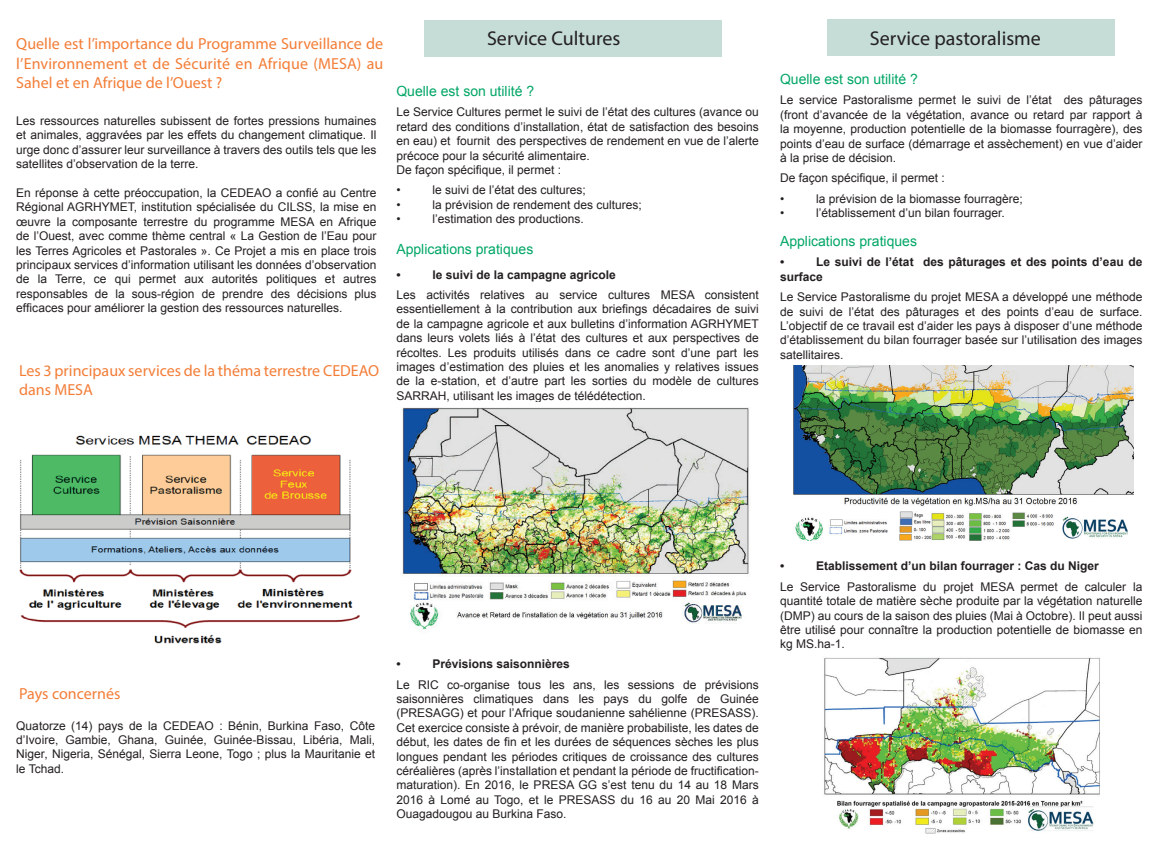
<style>
.page{position:relative;width:1163px;height:842px;background:#fff}
.page>*{position:absolute;margin:0;border:0;box-sizing:border-box;transform-origin:0 0}
.t1{font:20px "Myriad Pro";color:#231f20}
.t2{font:16px/19.2px "Myriad Pro";color:#f37d37;text-align:justify}
.t3{font:14px "Arial";color:#00a666}
.t4{font:12px/14.4px "Arial";color:#231f20;text-align:justify}
.t5{font:700 12px/14.4px "Arial";color:#231f20}
</style>
<div class="page">
<div style="left:424px;top:20px;width:297px;height:37px;background:#c5dcd7"></div>
<div style="left:827px;top:19px;width:287px;height:37px;background:#c5dcd7"></div>
<img style="left:402px;top:407px;width:347px;height:223px">
<img style="left:793px;top:366px;width:340px;height:175px">
<img style="left:824px;top:657px;width:276px;height:177px">
<img style="left:19px;top:435px;width:340px;height:209px">
<h2 class="t2" style="left:16px;top:34px;width:368px">Quelle est l’importance du Programme Surveillance de l’Environnement et de Sécurité en Afrique (MESA) au Sahel et en Afrique de l’Ouest ?</h2>
<p class="t4" style="left:16px;top:113px;width:361px">Les ressources naturelles subissent de fortes pressions humaines et animales, aggravées par les effets du changement climatique. Il urge donc d’assurer leur surveillance à travers des outils tels que les satellites d’observation de la terre.</p>
<p class="t4" style="left:16px;top:185px;width:361px">En réponse à cette préoccupation, la CEDEAO a confié au Centre Régional AGRHYMET, institution spécialisée du CILSS, la mise en œuvre la composante terrestre du programme MESA en Afrique de l’Ouest, avec comme thème central « La Gestion de l’Eau pour les Terres Agricoles et Pastorales ». Ce Projet a mis en place trois principaux services d’information utilisant les données d’observation de la Terre, ce qui permet aux autorités politiques et autres responsables de la sous-région de prendre des décisions plus efficaces pour améliorer la gestion des ressources naturelles.</p>
<h2 class="t2" style="left:19px;top:360px;width:361px">Les 3 principaux services de la théma terrestre CEDEAO dans MESA</h2>
<h1 class="t1" style="left:487px;top:26px;width:135px">Service Cultures</h1>
<p class="t3" style="left:396px;top:81px;width:139px">Quelle est son utilité ?</p>
<p class="t4" style="left:396px;top:105px;width:364px;text-align:left">Le Service Cultures permet le suivi de l’état des cultures (avance ou retard des conditions d’installation, état de satisfaction des besoins en eau) et fournit des perspectives de rendement en vue de l’alerte précoce pour la sécurité alimentaire.<br>De façon spécifique, il permet :</p>
<p class="t4" style="left:396px;top:183px;width:6px">•</p>
<p class="t4" style="left:432px;top:183px;width:155px">le suivi de l’état des cultures;</p>
<p class="t4" style="left:396px;top:197px;width:6px">•</p>
<p class="t4" style="left:432px;top:197px;width:211px">la prévision de rendement des cultures;</p>
<p class="t4" style="left:396px;top:212px;width:6px">•</p>
<p class="t4" style="left:432px;top:212px;width:153px">l’estimation des productions.</p>
<p class="t3" style="left:396px;top:240px;width:138px">Applications pratiques</p>
<p class="t5" style="left:396px;top:267px;width:6px">•</p>
<p class="t5" style="left:432px;top:267px;width:185px">le suivi de la campagne agricole</p>
<p class="t4" style="left:396px;top:288px;width:364px">Les activités relatives au service cultures MESA consistent essentiellement à la contribution aux briefings décadaires de suivi de la campagne agricole et aux bulletins d’information AGRHYMET dans leurs volets liés à l’état des cultures et aux perspectives de récoltes. Les produits utilisés dans ce cadre sont d’une part les images d’estimation des pluies et les anomalies y relatives issues de la e-station, et d’autre part les sorties du modèle de cultures SARRAH, utilisant les images de télédétection.</p>
<h1 class="t1" style="left:869px;top:26px;width:172px">Service pastoralisme</h1>
<p class="t3" style="left:779px;top:69px;width:139px">Quelle est son utilité ?</p>
<p class="t4" style="left:779px;top:93px;width:364px">Le service Pastoralisme permet le suivi de l’état des pâturages (front d’avancée de la végétation, avance ou retard par rapport à la moyenne, production potentielle de la biomasse fourragère), des points d’eau de surface (démarrage et assèchement) en vue d’aider à la prise de décision.</p>
<p class="t4" style="left:779px;top:168px;width:166px;line-height:20.4px">De façon spécifique, il permet : •</p>
<p class="t4" style="left:815px;top:191px;width:208px">la prévision de la biomasse fourragère;</p>
<p class="t4" style="left:779px;top:206px;width:6px">•</p>
<p class="t4" style="left:815px;top:206px;width:190px">l’établissement d’un bilan fourrager.</p>
<p class="t3" style="left:779px;top:231px;width:138px">Applications pratiques</p>
<p class="t5" style="left:779px;top:255px;width:6px">•</p>
<p class="t5" style="left:780px;top:255px;width:364px;text-indent:36px">Le suivi de l’état des pâturages et des points d’eau de surface</p>
<p class="t4" style="left:780px;top:290px;width:364px">Le Service Pastoralisme du projet MESA a développé une méthode de suivi de l’état des pâturages et des points d’eau de surface.<br>L’objectif de ce travail est d’aider les pays à disposer d’une méthode d’établissement du bilan fourrager basée sur l’utilisation des images satellitaires.</p>
<h2 class="t2" style="left:19px;top:684px;width:103px">Pays concernés</h2>
<p class="t4" style="left:16px;top:718px;width:360px">Quatorze (14) pays de la CEDEAO : Bénin, Burkina Faso, Côte d’Ivoire, Gambie, Ghana, Guinée, Guinée-Bissau, Libéria, Mali, Niger, Nigeria, Sénégal, Sierra Leone, Togo ; plus la Mauritanie et le Tchad.</p>
<p class="t5" style="left:396px;top:657px;width:6px">•</p>
<p class="t5" style="left:432px;top:657px;width:139px">Prévisions saisonnières</p>
<p class="t4" style="left:396px;top:677px;width:364px">Le RIC co-organise tous les ans, les sessions de prévisions saisonnières climatiques dans les pays du golfe de Guinée (PRESAGG) et pour l’Afrique soudanienne sahélienne (PRESASS).<br>Cet exercice consiste à prévoir, de manière probabiliste, les dates de début, les dates de fin et les durées de séquences sèches les plus longues pendant les périodes critiques de croissance des cultures céréalières (après l’installation et pendant la période de fructification&shy;maturation). En 2016, le PRESA GG s’est tenu du 14 au 18 Mars 2016 à Lomé au Togo, et le PRESASS du 16 au 20 Mai 2016 à Ouagadougou au Burkina Faso.</p>
<p class="t5" style="left:780px;top:559px;width:6px">•</p>
<p class="t5" style="left:816px;top:559px;width:284px">Etablissement d’un bilan fourrager : Cas du Niger</p>
<p class="t4" style="left:780px;top:579px;width:364px">Le Service Pastoralisme du projet MESA permet de calculer la quantité totale de matière sèche produite par la végétation naturelle (DMP) au cours de la saison des pluies (Mai à Octobre). Il peut aussi être utilisé pour connaître la production potentielle de biomasse en kg MS.ha-1.</p>
</div>
